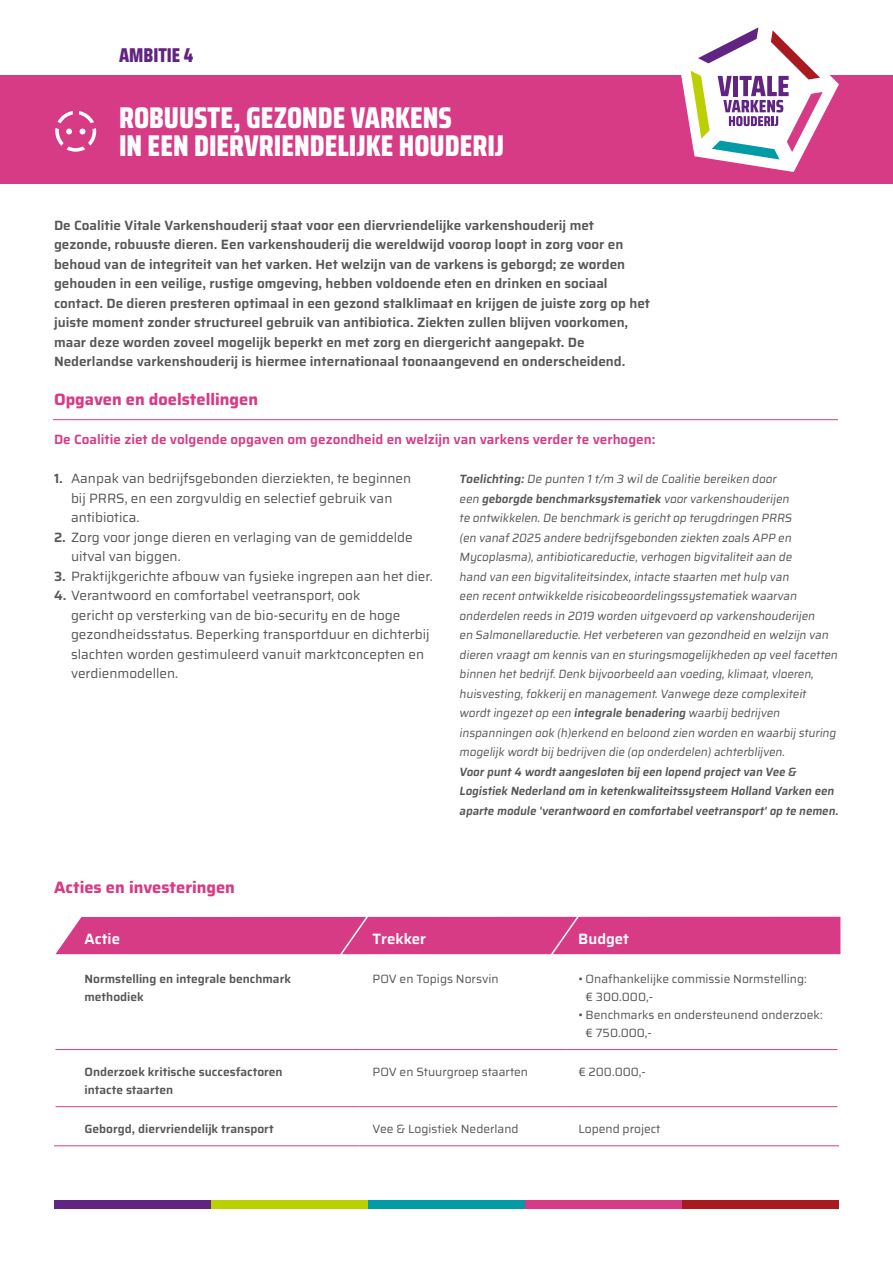
<style>
.page{position:relative;width:893px;height:1263px;background:#fff}
.page>*{position:absolute;margin:0;border:0;box-sizing:border-box;transform-origin:0 0}
.t1{font:800 30px/28.5px "Saira Condensed";color:#fff}
.t2{font:800 19.95px "Saira Condensed";color:#612483}
.t3{font:700 16.5px "Saira";color:#d83b85}
.t4{font:600 15px "Saira";color:#fff}
.t5{font:600 13.5px/19.5px "Saira";color:#575756}
.t6{font:13.5px/19.5px "Saira";color:#575756}
.t7{font:600 13.5px "Saira";color:#d83b85}
.t8{font:12px/19.5px "Saira";color:#575756}
.t9{font:600 12px/19.5px "Saira";color:#575756;scale:.95 1}
.t10{font:600 12px/18px "Saira";color:#575756}
.s1{font-weight:600}
</style>
<div class="page">
<div style="left:0;top:76px;width:893px;height:108px;background:#d83b85"></div>
<svg style="left:678px;top:27px;width:161px;height:145px"></svg>
<hr style="left:53px;top:419px;width:785px;height:1px;background:#d83b85">
<hr style="left:56px;top:1049px;width:304px;height:1px;background:#d83b85">
<hr style="left:360px;top:1049px;width:206px;height:1px;background:#d83b85">
<hr style="left:566px;top:1049px;width:271px;height:1px;background:#d83b85">
<hr style="left:56px;top:1106px;width:304px;height:1px;background:#d83b85">
<hr style="left:360px;top:1106px;width:206px;height:1px;background:#d83b85">
<hr style="left:566px;top:1106px;width:271px;height:1px;background:#d83b85">
<hr style="left:54px;top:1145px;width:306px;height:1px;background:#d83b85">
<hr style="left:360px;top:1145px;width:206px;height:1px;background:#d83b85">
<hr style="left:566px;top:1145px;width:273px;height:1px;background:#d83b85">
<svg style="left:55px;top:916px;width:785px;height:39px;background:#da478d"></svg>
<div style="left:54px;top:1200px;width:157px;height:9px;background:#612483"></div>
<div style="left:211px;top:1200px;width:157px;height:9px;background:#bccf00"></div>
<div style="left:368px;top:1200px;width:157px;height:9px;background:#009ba4"></div>
<div style="left:525px;top:1200px;width:157px;height:9px;background:#d83b85"></div>
<div style="left:682px;top:1200px;width:157px;height:9px;background:#aa1820"></div>
<svg style="left:55px;top:111px;width:41px;height:41px"></svg>
<h2 class="t2" style="left:119px;top:40px;width:76px">AMBITIE 4</h2>
<h1 class="t1" style="left:119px;top:103px;width:387px">ROBUUSTE, GEZONDE VARKENS<br>IN EEN DIERVRIENDELIJKE HOUDERIJ</h1>
<p class="t5" style="left:54px;top:215px;width:598px">De Coalitie Vitale Varkenshouderij staat voor een diervriendelijke varkenshouderij met gezonde, robuuste dieren. Een varkenshouderij die wereldwijd voorop loopt in zorg voor en behoud van de integriteit van het varken. Het welzijn van de varkens is geborgd; ze worden gehouden in een veilige, rustige omgeving, hebben voldoende eten en drinken en sociaal contact. De dieren presteren optimaal in een gezond stalklimaat en krijgen de juiste zorg op het juiste moment zonder structureel gebruik van antibiotica. Ziekten zullen blijven voorkomen, maar deze worden zoveel mogelijk beperkt en met zorg en diergericht aangepakt. De Nederlandse varkenshouderij is hiermee internationaal toonaangevend en onderscheidend.</p>
<h3 class="t3" style="left:54px;top:386px;width:206px">Opgaven en doelstellingen</h3>
<p class="t7" style="left:54px;top:429px;width:603px">De Coalitie ziet de volgende opgaven om gezondheid en welzijn van varkens verder te verhogen:</p>
<p class="t6" style="left:71px;top:468px;width:342px;text-indent:-17px"><span class="s1">1.</span> Aanpak van bedrijfsgebonden dierziekten, te beginnen bij PRRS, en een zorgvuldig en selectief gebruik van antibiotica.</p>
<p class="t6" style="left:71px;top:527px;width:343px;text-indent:-17px"><span class="s1">2.</span> Zorg voor jonge dieren en verlaging van de gemiddelde uitval van biggen.</p>
<p class="t6" style="left:54px;top:566px;width:380px"><span class="s1">3.</span> Praktijkgerichte afbouw van fysieke ingrepen aan het dier.</p>
<p class="t6" style="left:71px;top:585px;width:360px;text-indent:-17px"><span class="s1">4.</span> Verantwoord en comfortabel veetransport, ook<br>gericht op versterking van de bio-security en de hoge gezondheidsstatus. Beperking transportduur en dichterbij slachten worden gestimuleerd vanuit marktconcepten en verdienmodellen.</p>
<p class="t8" style="left:459px;top:469px;width:382px"><span class="s1">Toelichting:</span>De punten 1t/m 3 wilde Coalitie bereiken door<br>een <span class="s1">geborgde benchmarksystematiek</span> voorvarkenshouderijen<br>te ontwikkelen.De benchmark is gerichtop terugdringen PRRS<br>(en vanaf2025 andere bedrijfsgebonden ziekten zoals APP en Mycoplasma),antibioticareductie,verhogen bigvitaliteitaan de<br>hand van een bigvitaliteitsindex,intacte staarten methulp van<br>een recentontwikkelde risicobeoordelingssystematiek waarvan onderdelen reeds in 2019 worden uitgevoerd op varkenshouderijen<br>en Salmonellareductie.Hetverbeteren van gezondheid en welzijn van dieren vraagtom kennis van en sturingsmogelijkheden op veelfacetten binnen hetbedrijf.Denk bijvoorbeeld aan voeding,klimaat,vloeren, huisvesting,fokkerijen management.Vanwege deze complexiteit wordtingezetop een <span class="s1">integrale benadering</span> waarbijbedrijven inspanningen ook (h)erkend en beloond zien worden en waarbijsturing mogelijk wordtbijbedrijven die (op onderdelen)achterblijven.</p>
<p class="t9" style="left:459px;top:761px;width:403px">Voorpunt4 wordtaangesloten bijeen lopend projectvan Vee &amp;<br>Logistiek Nederland om in ketenkwaliteitssysteem Holland Varken een aparte module 'verantwoord en comfortabelveetransport'op te nemen.</p>
<h3 class="t3" style="left:54px;top:874px;width:182px">Acties en investeringen</h3>
<p class="t4" style="left:85px;top:927px;width:37px">Actie</p>
<p class="t4" style="left:372px;top:927px;width:55px">Trekker</p>
<p class="t4" style="left:578px;top:927px;width:52px">Budget</p>
<p class="t10" style="left:85px;top:969px;width:208px">Normstelling en integrale benchmark methodiek</p>
<p class="t8" style="left:372px;top:969px;width:128px">POV en Topigs Norsvin</p>
<p class="t8" style="left:586px;top:969px;width:223px;line-height:18px;text-indent:-7px">• Onafhankelijke commissie Normstelling: € 300.000,-</p>
<p class="t8" style="left:586px;top:1005px;width:239px;line-height:18px;text-indent:-7px">• Benchmarks en ondersteunend onderzoek: € 750.000,-</p>
<p class="t10" style="left:85px;top:1063px;width:200px">Onderzoek kritische succesfactoren intacte staarten</p>
<p class="t8" style="left:372px;top:1062px;width:157px">POV en Stuurgroep staarten</p>
<p class="t8" style="left:578px;top:1062px;width:69px">€ 200.000,-</p>
<p class="t10" style="left:85px;top:1120px;width:191px">Geborgd, diervriendelijk transport</p>
<p class="t8" style="left:373px;top:1119px;width:148px">Vee &amp; Logistiek Nederland</p>
<p class="t8" style="left:578px;top:1119px;width:84px">Lopend project</p>
</div>
